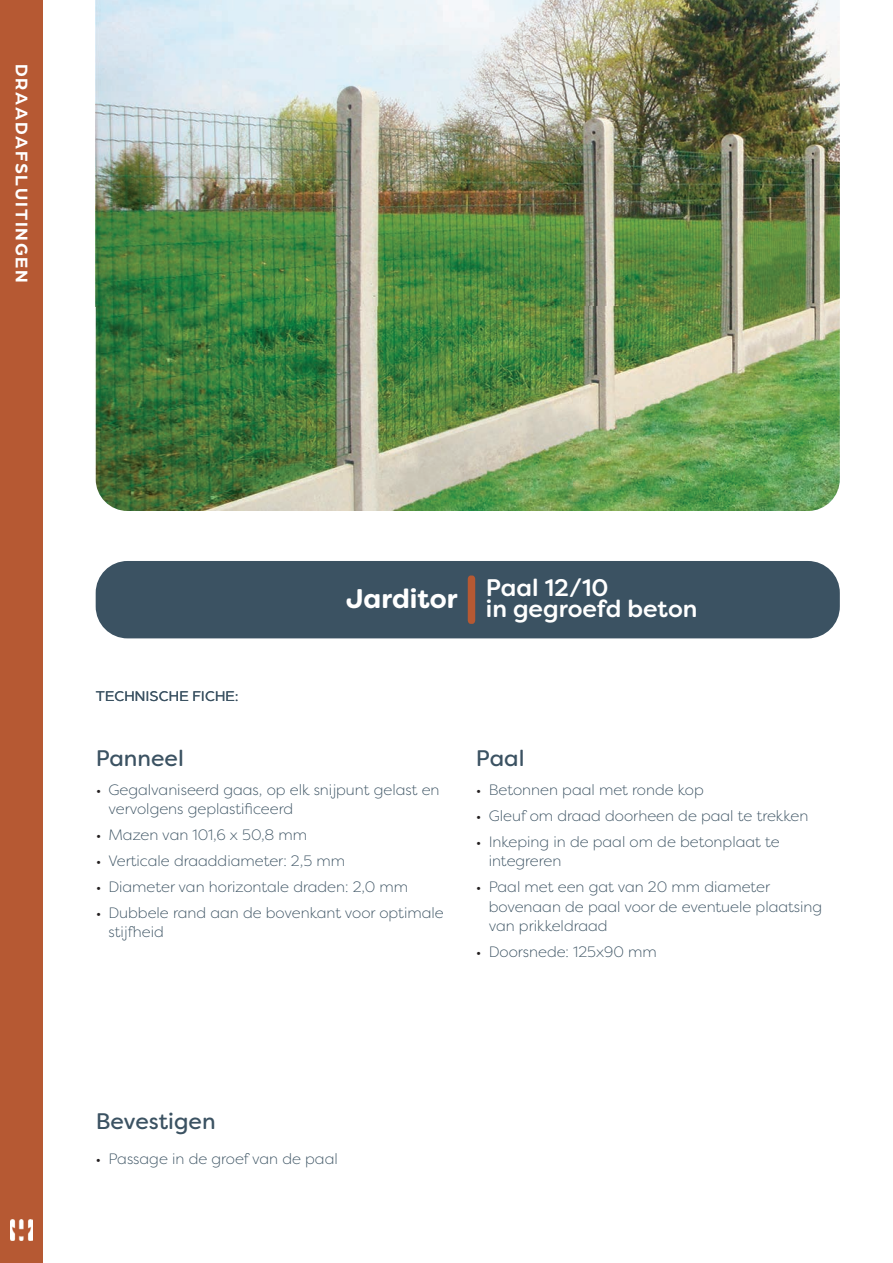
<style>
.page{position:relative;width:893px;height:1263px;background:#fff}
.page>*{position:absolute;margin:0;border:0;box-sizing:border-box;transform-origin:0 0}
.t1{font:500 24px/21px "Filson Soft";color:#fff}
.t2{font:22.5px "Filson Soft";color:#3b5262}
.t3{font:700 18px "Arboria";letter-spacing:.1em;color:#fff}
.t4{font:300 15px/19.5px "Filson Pro";color:#3b5262}
.t5{font:15px "Arboria";letter-spacing:.02em;color:#3b5262}
.s1{font-weight:700;font-size:27px}
.s2{color:#231f20}
</style>
<div class="page">
<div style="left:96px;top:561px;width:744px;height:77px;background:#3b5262;border-radius:32px"></div>
<svg style="left:468px;top:575px;width:7px;height:49px"></svg>
<div style="left:0;top:0;width:43px;height:1263px;background:#b65933"></div>
<img style="left:10px;top:1220px;width:22px;height:20px">
<img style="left:96px;top:0;width:744px;height:511px">
<p class="t3" style="left:34px;top:64px;width:220px;rotate:90deg">DRAADAFSLUITINGEN</p>
<p class="t5" style="left:96px;top:686px;width:144px">TECHNISCHE FICHE:</p>
<h2 class="t2" style="left:96px;top:743px;width:90px">Panneel</h2>
<h1 class="t1" style="left:486px;top:577px;width:213px;text-indent:-140px"><span class="s1">Jarditor</span> Paal 12/10<br>in gegroefd beton</h1>
<h2 class="t2" style="left:476px;top:743px;width:50px">Paal</h2>
<p class="t4" style="left:108px;top:780px;width:333px;text-indent:-13px"><span class="s2">•</span> Gegalvaniseerd gaas, op elk snijpunt gelast en vervolgens geplastificeerd</p>
<p class="t4" style="left:96px;top:825px;width:213px"><span class="s2">•</span> Mazen van 101,6 x 50,8 mm</p>
<p class="t4" style="left:96px;top:851px;width:251px"><span class="s2">•</span> Verticale draaddiameter: 2,5 mm</p>
<p class="t4" style="left:96px;top:877px;width:314px"><span class="s2">•</span> Diameter van horizontale draden: 2,0 mm</p>
<p class="t4" style="left:108px;top:903px;width:337px;text-indent:-13px"><span class="s2">•</span> Dubbele rand aan de bovenkant voor optimale stijfheid</p>
<p class="t4" style="left:476px;top:780px;width:229px"><span class="s2">•</span> Betonnen paal met ronde kop</p>
<p class="t4" style="left:476px;top:805px;width:334px"><span class="s2">•</span> Gleuf om draad doorheen de paal te trekken</p>
<p class="t4" style="left:489px;top:831px;width:292px;text-indent:-13px"><span class="s2">•</span> Inkeping in de paal om de betonplaat te integreren</p>
<p class="t4" style="left:489px;top:877px;width:335px;text-indent:-13px"><span class="s2">•</span> Paal met een gat van 20 mm diameter bovenaan de paal voor de eventuele plaatsing van prikkeldraad</p>
<p class="t4" style="left:476px;top:942px;width:182px"><span class="s2">•</span> Doorsnede: 125x90 mm</p>
<h2 class="t2" style="left:96px;top:1106px;width:122px">Bevestigen</h2>
<p class="t4" style="left:96px;top:1149px;width:244px"><span class="s2">•</span> Passage in de groef van de paal</p>
</div>
